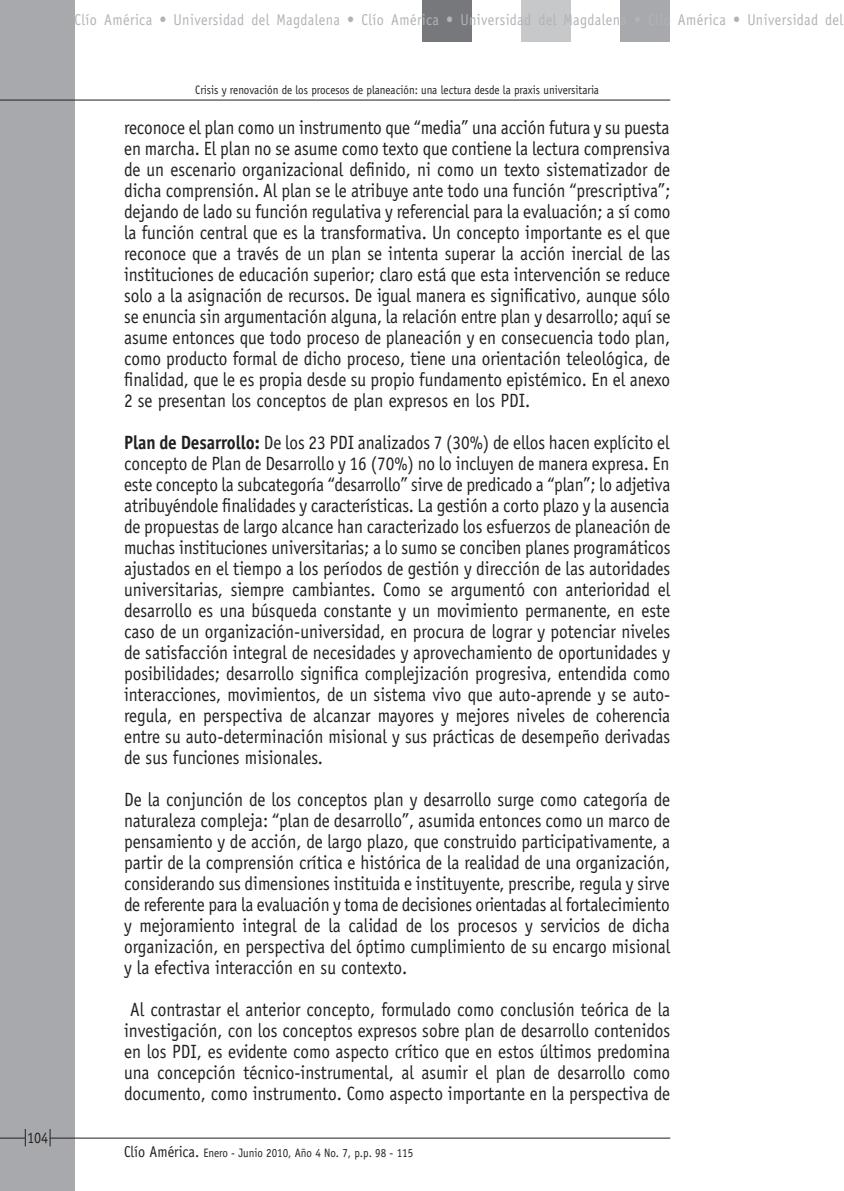
<style>
.page{position:relative;width:844px;height:1191px;background:#fff}
.page>*{position:absolute;margin:0;border:0;box-sizing:border-box;transform-origin:0 0}
.C__de_texto{font:19.25px/21px "Officina Sans";color:#231f20;text-align:justify;scale:.9 1}
.t1{font:15.75px "Officina Sans";letter-spacing:.03em;color:#b2b3b7;scale:.9 1}
.t2{font:15.75px "Officina Sans";color:#231f20;scale:.9 1}
.t3{font:12.25px "Officina Sans";color:#231f20;scale:.9 1}
.s1{font-weight:700}
.s2{font-size:15.75px}
</style>
<div class="page">
<div style="left:0;top:0;width:74px;height:1191px;background:#a8a9ad"></div>
<hr style="left:50px;top:1137px;width:620px;height:1px;background:#231f20">
<div style="left:422px;top:0;width:49px;height:41px;background:#76787b"></div>
<div style="left:620px;top:0;width:50px;height:41px;background:#a8a9ad"></div>
<div style="left:521px;top:0;width:49px;height:41px;background:#c7c8ca"></div>
<svg style="left:50px;top:1129px;width:1px;height:17px"></svg>
<svg style="left:0;top:1129px;width:26px;height:17px"></svg>
<hr style="left:0;top:100px;width:670px;height:1px;background:#231f20">
<p class="t2" style="left:27px;top:1128px;width:25px">104</p>
<p class="t1" style="left:74px;top:11px;width:855px">Clío América • Universidad del Magdalena • Clío América • Universidad del Magdalena • Clío América • Universidad del</p>
<p class="t3" style="left:195px;top:82px;width:450px">Crisis y renovación de los procesos de planeación: una lectura desde la praxis universitaria</p>
<p class="C__de_texto" style="left:124px;top:117px;width:608px">reconoce el plan como un instrumento que “media” una acción futura y su puesta en marcha. El plan no se asume como texto que contiene la lectura comprensiva de un escenario organizacional definido, ni como un texto sistematizador de dicha comprensión. Al plan se le atribuye ante todo una función “prescriptiva”; dejando de lado su función regulativa y referencial para la evaluación; a sí como la función central que es la transformativa. Un concepto importante es el que reconoce que a través de un plan se intenta superar la acción inercial de las instituciones de educación superior; claro está que esta intervención se reduce solo a la asignación de recursos. De igual manera es significativo, aunque sólo se enuncia sin argumentación alguna, la relación entre plan y desarrollo; aquí se asume entonces que todo proceso de planeación y en consecuencia todo plan, como producto formal de dicho proceso, tiene una orientación teleológica, de finalidad, que le es propia desde su propio fundamento epistémico. En el anexo 2 se presentan los conceptos de plan expresos en los PDI.</p>
<p class="C__de_texto" style="left:124px;top:432px;width:608px"><span class="s1">Plan de Desarrollo:</span> De los 23 PDI analizados 7 (30%) de ellos hacen explícito el concepto de Plan de Desarrollo y 16 (70%) no lo incluyen de manera expresa. En este concepto la subcategoría “desarrollo” sirve de predicado a “plan”; lo adjetiva atribuyéndole finalidades y características. La gestión a corto plazo y la ausencia de propuestas de largo alcance han caracterizado los esfuerzos de planeación de muchas instituciones universitarias; a lo sumo se conciben planes programáticos ajustados en el tiempo a los períodos de gestión y dirección de las autoridades universitarias, siempre cambiantes. Como se argumentó con anterioridad el desarrollo es una búsqueda constante y un movimiento permanente, en este caso de un organización-universidad, en procura de lograr y potenciar niveles de satisfacción integral de necesidades y aprovechamiento de oportunidades y posibilidades; desarrollo significa complejización progresiva, entendida como interacciones, movimientos, de un sistema vivo que auto-aprende y se auto&shy;regula, en perspectiva de alcanzar mayores y mejores niveles de coherencia entre su auto-determinación misional y sus prácticas de desempeño derivadas de sus funciones misionales.</p>
<p class="C__de_texto" style="left:124px;top:789px;width:608px">De la conjunción de los conceptos plan y desarrollo surge como categoría de naturaleza compleja: “plan de desarrollo”, asumida entonces como un marco de pensamiento y de acción, de largo plazo, que construido participativamente, a partir de la comprensión crítica e histórica de la realidad de una organización, considerando sus dimensiones instituida e instituyente, prescribe, regula y sirve de referente para la evaluación y toma de decisiones orientadas al fortalecimiento y mejoramiento integral de la calidad de los procesos y servicios de dicha organización, en perspectiva del óptimo cumplimiento de su encargo misional y la efectiva interacción en su contexto.</p>
<p class="C__de_texto" style="left:124px;top:999px;width:608px;text-align:center">Al contrastar el anterior concepto, formulado como conclusión teórica de la investigación, con los conceptos expresos sobre plan de desarrollo contenidos en los PDI, es evidente como aspecto crítico que en estos últimos predomina una concepción técnico-instrumental, al asumir el plan de desarrollo como documento, como instrumento. Como aspecto importante en la perspectiva de</p>
<p class="t3" style="left:124px;top:1145px;width:323px"><span class="s2">Clío América.</span> Enero - Junio 2010, Año 4 No. 7, p.p. 98 - 115</p>
</div>
